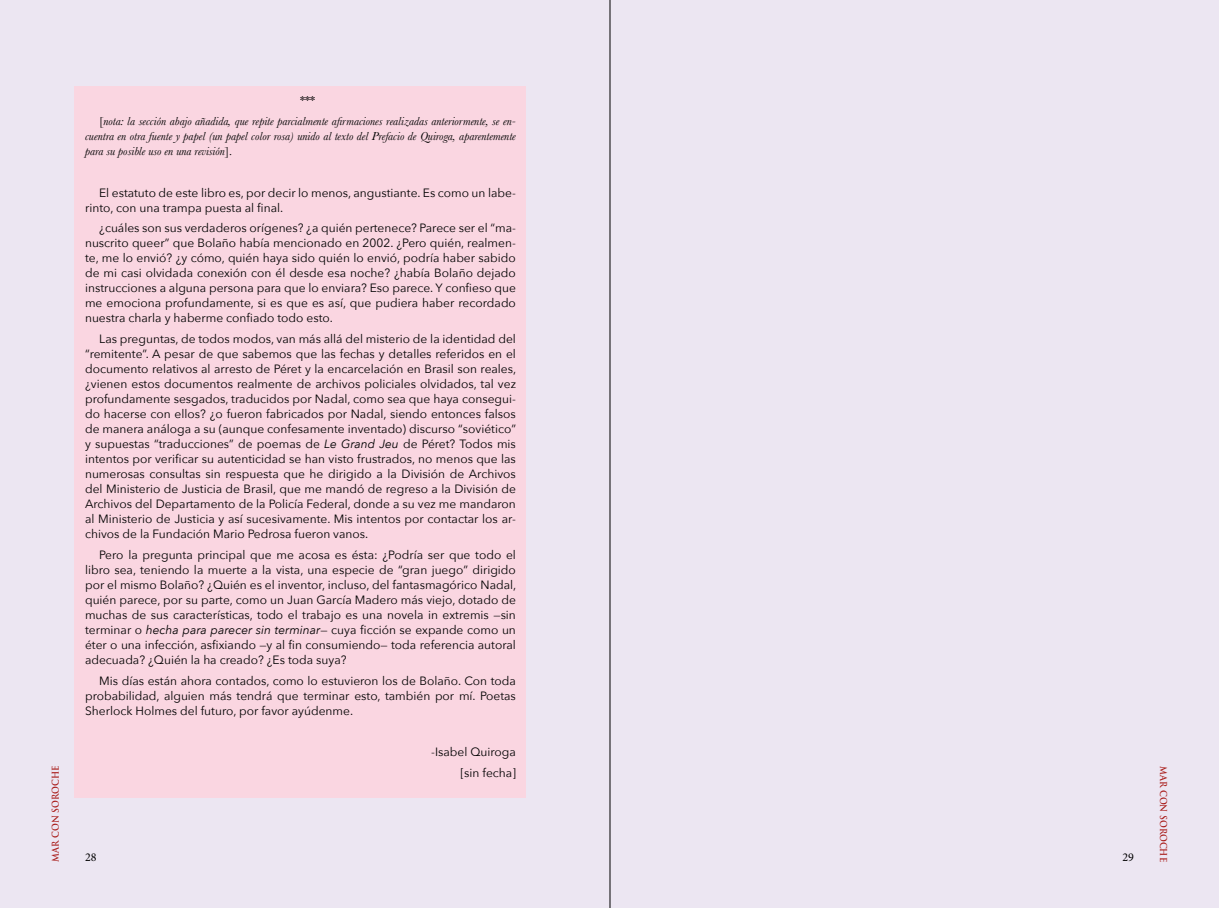
<style>
.page{position:relative;width:1219px;height:908px;background:#fff}
.page>*{position:absolute;margin:0;border:0;box-sizing:border-box;transform-origin:0 0}
.t1{font:12px/15px "Avenir Next";color:#000;text-align:justify}
.t2{font:italic 12px/20.7px "Baskerville";color:#000;text-align:center}
.t3{font:12px "Minion Pro";color:#000}
.t4{font:700 9.2px "Trajan Pro";color:#a81916;scale:.91 1}
.s1{font-style:normal}
.s2{font-style:italic}
</style>
<div class="page">
<div style="left:0;top:0;width:609px;height:907px;background:#ece6f2"></div>
<div style="left:609px;top:0;width:610px;height:907px;background:#ece6f2"></div>
<hr style="left:609px;top:0;width:1px;height:907px;background:#000">
<div style="left:74px;top:86px;width:452px;height:711px;background:#fad6e1"></div>
<p class="t4" style="left:50px;top:861px;width:107px;rotate:-90deg">MAR CON SOROCHE</p>
<p class="t2" style="left:99px;top:90px;width:418px"><span class="s1">***<br>[</span>nota: la sección abajo añadida, que repite parcialmente afirmaciones realizadas anteriormente, se en-</p>
<p class="t2" style="left:85px;top:129px;width:432px;line-height:15px;text-align:left">cuentra en otra fuente y papel (un papel color rosa) unido al texto del Prefacio de Quiroga, aparentemente para su posible uso en una revisión<span class="s1">].</span></p>
<p class="t1" style="left:85px;top:184px;width:432px;text-indent:14px">El estatuto de este libro es, por decir lo menos, angustiante. Es como un labe&shy;rinto, con una trampa puesta al final.</p>
<p class="t1" style="left:85px;top:220px;width:432px;text-indent:14px">¿cuáles son sus verdaderos orígenes? ¿a quién pertenece? Parece ser el “ma&shy;nuscrito queer” que Bolaño había mencionado en 2002. ¿Pero quién, realmen&shy;te, me lo envió? ¿y cómo, quién haya sido quién lo envió, podría haber sabido de mi casi olvidada conexión con él desde esa noche? ¿había Bolaño dejado instrucciones a alguna persona para que lo enviara? Eso parece. Y confieso que me emociona profundamente, si es que es así, que pudiera haber recordado nuestra charla y haberme confiado todo esto.</p>
<p class="t1" style="left:85px;top:330px;width:433px;text-indent:14px">Las preguntas, de todos modos, van más allá del misterio de la identidad del “remitente”. A pesar de que sabemos que las fechas y detalles referidos en el documento relativos al arresto de Péret y la encarcelación en Brasil son reales, ¿vienen estos documentos realmente de archivos policiales olvidados, tal vez profundamente sesgados, traducidos por Nadal, como sea que haya consegui&shy;do hacerse con ellos? ¿o fueron fabricados por Nadal, siendo entonces falsos de manera análoga a su (aunque confesamente inventado) discurso “soviético” y supuestas “traducciones” de poemas de <span class="s2">Le Grand Jeu</span> de Péret? Todos mis intentos por verificar su autenticidad se han visto frustrados, no menos que las numerosas consultas sin respuesta que he dirigido a la División de Archivos del Ministerio de Justicia de Brasil, que me mandó de regreso a la División de Archivos del Departamento de la Policía Federal, donde a su vez me mandaron al Ministerio de Justicia y así sucesivamente. Mis intentos por contactar los ar&shy;chivos de la Fundación Mario Pedrosa fueron vanos.</p>
<p class="t1" style="left:85px;top:546px;width:433px;text-indent:14px">Pero la pregunta principal que me acosa es ésta: ¿Podría ser que todo el libro sea, teniendo la muerte a la vista, una especie de “gran juego” dirigido por el mismo Bolaño? ¿Quién es el inventor, incluso, del fantasmagórico Nadal, quién parece, por su parte, como un Juan García Madero más viejo, dotado de muchas de sus características, todo el trabajo es una novela in extremis —sin terminar o <span class="s2">hecha para parecer sin terminar</span>— cuya ficción se expande como un éter o una infección, asfixiando —y al fin consumiendo— toda referencia autoral adecuada? ¿Quién la ha creado? ¿Es toda suya?</p>
<p class="t1" style="left:85px;top:672px;width:432px;text-indent:14px">Mis días están ahora contados, como lo estuvieron los de Bolaño. Con toda probabilidad, alguien más tendrá que terminar esto, también por mí. Poetas Sherlock Holmes del futuro, por favor ayúdenme.</p>
<p class="t1" style="left:431px;top:740px;width:86px;line-height:20.7px;text-align:right">-Isabel Quiroga [sin fecha]</p>
<p class="t3" style="left:85px;top:849px;width:13px">28</p>
<p class="t3" style="left:1122px;top:849px;width:13px">29</p>
<p class="t4" style="left:1169px;top:765px;width:107px;rotate:90deg">MAR CON SOROCHE</p>
</div>
